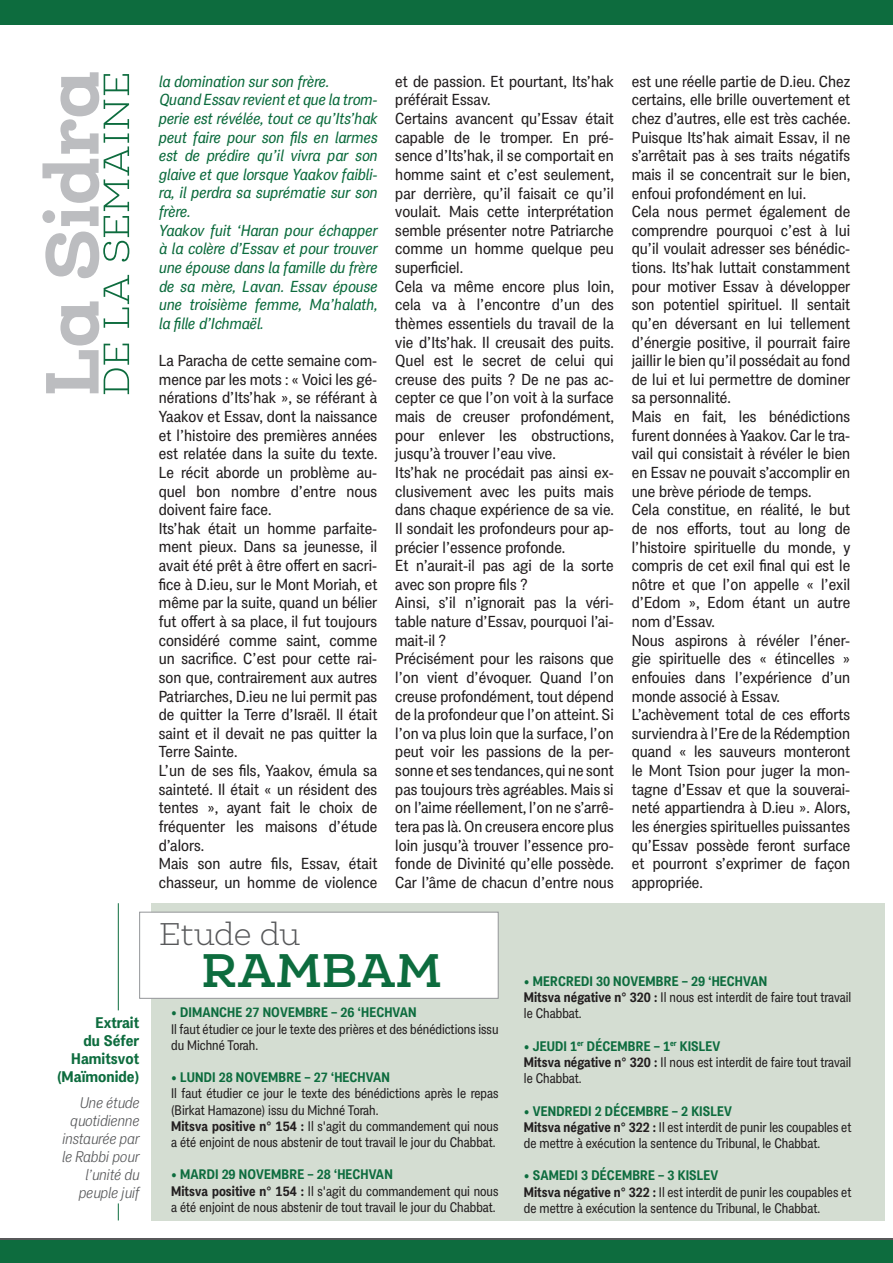
<style>
.page{position:relative;width:893px;height:1263px;background:#fff}
.page>*{position:absolute;margin:0;border:0;box-sizing:border-box;transform-origin:0 0}
.t1{font:700 45px "Queulat";letter-spacing:.015em;color:#0d6c3e}
.t2{font:300 30px "Queulat";letter-spacing:-.02em;color:#57585a}
.t3{font:15.6px/18.6px "PF Das Grotesk Pro";color:#231f20}
.t4{font:italic 15.6px/18.6px "PF Das Grotesk Pro";color:#0d6c3e}
.t5{font:italic 300 15px/18px "PF Das Grotesk Pro";color:#57585a;text-align:right}
.t6{font:700 15px/18px "PF Das Grotesk Pro";color:#0d6c3e;text-align:right}
.t7{font:13.5px/16.2px "PF Das Grotesk Pro";color:#231f20;scale:.93 1}
.t8{font:700 13.5px "PF Das Grotesk Pro";letter-spacing:.01em;color:#0d6c3e;scale:.93 1}
.s1{font-weight:700}
.s2{font-weight:700;color:#0d6c3e}
</style>
<div class="page">
<div style="left:151px;top:903px;width:734px;height:318px;background:#d4ddd2"></div>
<div style="left:139px;top:912px;width:360px;height:87px;background:#fff;border:1px solid #939598"></div>
<hr style="left:0;top:1238px;width:893px;height:2px;background:#57585a">
<div style="left:0;top:1240px;width:893px;height:23px;background:#0d6c3e"></div>
<div style="left:0;top:0;width:893px;height:25px;background:#0d6c3e"></div>
<svg style="left:42px;top:72px;width:87px;height:322px"></svg>
<hr style="left:118px;top:903px;width:1px;height:107px;background:#0d6c3e">
<svg style="left:118px;top:1203px;width:1px;height:17px"></svg>
<p class="t6" style="left:57px;top:1013px;width:84px">Extrait<br>du Séfer<br>Hamitsvot (Maïmonide)</p>
<p class="t5" style="left:62px;top:1094px;width:79px">Une étude quotidienne instaurée par le Rabbi pour l’unité du peuple juif</p>
<p class="t4" style="left:159px;top:72px;width:220px">la domination sur son frère.<br>Quand Essav revient et que la trom&shy;perie est révélée, tout ce qu’Its’hak peut faire pour son fils en larmes est de prédire qu’il vivra par son glaive et que lorsque Yaakov faibli&shy;ra, il perdra sa suprématie sur son frère.<br>Yaakov fuit ‘Haran pour échapper à la colère d’Essav et pour trouver une épouse dans la famille du frère de sa mère, Lavan. Essav épouse une troisième femme, Ma’halath, la fille d’Ichmaël.</p>
<p class="t3" style="left:159px;top:352px;width:220px">La Paracha de cette semaine com&shy;mence par les mots : « Voici les gé&shy;nérations d’Its’hak », se référant à<br>Yaakov et Essav, dont la naissance et l’histoire des premières années est relatée dans la suite du texte.<br>Le récit aborde un problème au&shy;quel bon nombre d’entre nous doivent faire face.<br>Its’hak était un homme parfaite&shy;ment pieux. Dans sa jeunesse, il avait été prêt à être offert en sacri&shy;fice à D.ieu, sur le Mont Moriah, et même par la suite, quand un bélier fut offert à sa place, il fut toujours considéré comme saint, comme un sacrifice. C’est pour cette rai&shy;son que, contrairement aux autres<br>Patriarches, D.ieu ne lui permit pas de quitter la Terre d’Israël. Il était saint et il devait ne pas quitter la<br>Terre Sainte.<br>L’un de ses fils, Yaakov, émula sa sainteté. Il était « un résident des tentes », ayant fait le choix de fréquenter les maisons d’étude d’alors.<br>Mais son autre fils, Essav, était chasseur, un homme de violence</p>
<p class="t3" style="left:395px;top:72px;width:220px">et de passion. Et pourtant, Its’hak préférait Essav.<br>Certains avancent qu’Essav était capable de le tromper. En pré&shy;sence d’Its’hak, il se comportait en homme saint et c’est seulement, par derrière, qu’il faisait ce qu’il voulait. Mais cette interprétation semble présenter notre Patriarche comme un homme quelque peu superficiel.<br>Cela va même encore plus loin, cela va à l’encontre d’un des thèmes essentiels du travail de la vie d’Its’hak. Il creusait des puits.<br>Quel est le secret de celui qui creuse des puits ? De ne pas ac&shy;cepter ce que l’on voit à la surface mais de creuser profondément, pour enlever les obstructions, jusqu’à trouver l’eau vive.<br>Its’hak ne procédait pas ainsi ex&shy;clusivement avec les puits mais dans chaque expérience de sa vie.<br>Il sondait les profondeurs pour ap&shy;précier l’essence profonde.<br>Et n’aurait-il pas agi de la sorte avec son propre fils ?<br>Ainsi, s’il n’ignorait pas la véri&shy;table nature d’Essav, pourquoi l’ai&shy;mait-il ?<br>Précisément pour les raisons que l’on vient d’évoquer. Quand l’on creuse profondément, tout dépend de la profondeur que l’on atteint. Si l’on va plus loin que la surface, l’on peut voir les passions de la per&shy;sonne et ses tendances, qui ne sont pas toujours très agréables. Mais si on l’aime réellement, l’on ne s’arrê&shy;tera pas là. On creusera encore plus loin jusqu’à trouver l’essence pro&shy;fonde de Divinité qu’elle possède.<br>Car l’âme de chacun d’entre nous</p>
<p class="t3" style="left:632px;top:72px;width:220px">est une réelle partie de D.ieu. Chez certains, elle brille ouvertement et chez d’autres, elle est très cachée.<br>Puisque Its’hak aimait Essav, il ne s’arrêtait pas à ses traits négatifs mais il se concentrait sur le bien, enfoui profondément en lui.<br>Cela nous permet également de comprendre pourquoi c’est à lui qu’il voulait adresser ses bénédic&shy;tions. Its’hak luttait constamment pour motiver Essav à développer son potentiel spirituel. Il sentait qu’en déversant en lui tellement d’énergie positive, il pourrait faire jaillir le bien qu’il possédait au fond de lui et lui permettre de dominer sa personnalité.<br>Mais en fait, les bénédictions furent données à Yaakov. Car le tra&shy;vail qui consistait à révéler le bien en Essav ne pouvait s’accomplir en une brève période de temps.<br>Cela constitue, en réalité, le but de nos efforts, tout au long de l’histoire spirituelle du monde, y compris de cet exil final qui est le nôtre et que l’on appelle « l’exil d’Edom », Edom étant un autre nom d’Essav.<br>Nous aspirons à révéler l’éner&shy;gie spirituelle des « étincelles » enfouies dans l’expérience d’un monde associé à Essav.<br>L’achèvement total de ces efforts surviendra à l’Ere de la Rédemption quand « les sauveurs monteront le Mont Tsion pour juger la mon&shy;tagne d’Essav et que la souverai&shy;neté appartiendra à D.ieu ». Alors, les énergies spirituelles puissantes qu’Essav possède feront surface et pourront s’exprimer de façon appropriée.</p>
<h2 class="t2" style="left:159px;top:915px;width:143px">Etude du</h2>
<h1 class="t1" style="left:201px;top:940px;width:242px">RAMBAM</h1>
<p class="t8" style="left:171px;top:1004px;width:265px">• DIMANCHE 27 NOVEMBRE – 26 ‘HECHVAN</p>
<p class="t7" style="left:171px;top:1021px;width:354px">Il faut étudier ce jour le texte des prières et des bénédictions issu du Michné Torah.</p>
<p class="t8" style="left:171px;top:1069px;width:237px">• LUNDI 28 NOVEMBRE – 27 ‘HECHVAN</p>
<p class="t7" style="left:171px;top:1086px;width:354px">Il faut étudier ce jour le texte des bénédictions après le repas (Birkat Hamazone) issu du Michné Torah.<br><span class="s1">Mitsva positive n° 154 :</span> Il s'agit du commandement qui nous a été enjoint de nous abstenir de tout travail le jour du Chabbat.</p>
<p class="t7" style="left:171px;top:1167px;width:354px"><span class="s2">• MARDI 29 NOVEMBRE – 28 ‘HECHVAN<br></span><span class="s1">Mitsva positive n° 154 :</span> Il s'agit du commandement qui nous a été enjoint de nous abstenir de tout travail le jour du Chabbat.</p>
<p class="t7" style="left:524px;top:973px;width:354px"><span class="s2">• MERCREDI 30 NOVEMBRE – 29 ‘HECHVAN<br></span><span class="s1">Mitsva négative n° 320 :</span> Il nous est interdit de faire tout travail le Chabbat.</p>
<p class="t7" style="left:524px;top:1038px;width:354px"><span class="s2">• JEUDI 1</span><sup>er</sup> <span class="s2">DÉCEMBRE – 1</span><sup>er</sup> <span class="s2">KISLEV<br></span><span class="s1">Mitsva négative n° 320 :</span> Il nous est interdit de faire tout travail le Chabbat.</p>
<p class="t7" style="left:524px;top:1103px;width:354px"><span class="s2">• VENDREDI 2 DÉCEMBRE – 2 KISLEV<br></span><span class="s1">Mitsva négative n° 322 :</span> Il est interdit de punir les coupables et de mettre à exécution la sentence du Tribunal, le Chabbat.</p>
<p class="t7" style="left:524px;top:1168px;width:354px"><span class="s2">• SAMEDI 3 DÉCEMBRE – 3 KISLEV<br></span><span class="s1">Mitsva négative n° 322 :</span> Il est interdit de punir les coupables et de mettre à exécution la sentence du Tribunal, le Chabbat.</p>
</div>
